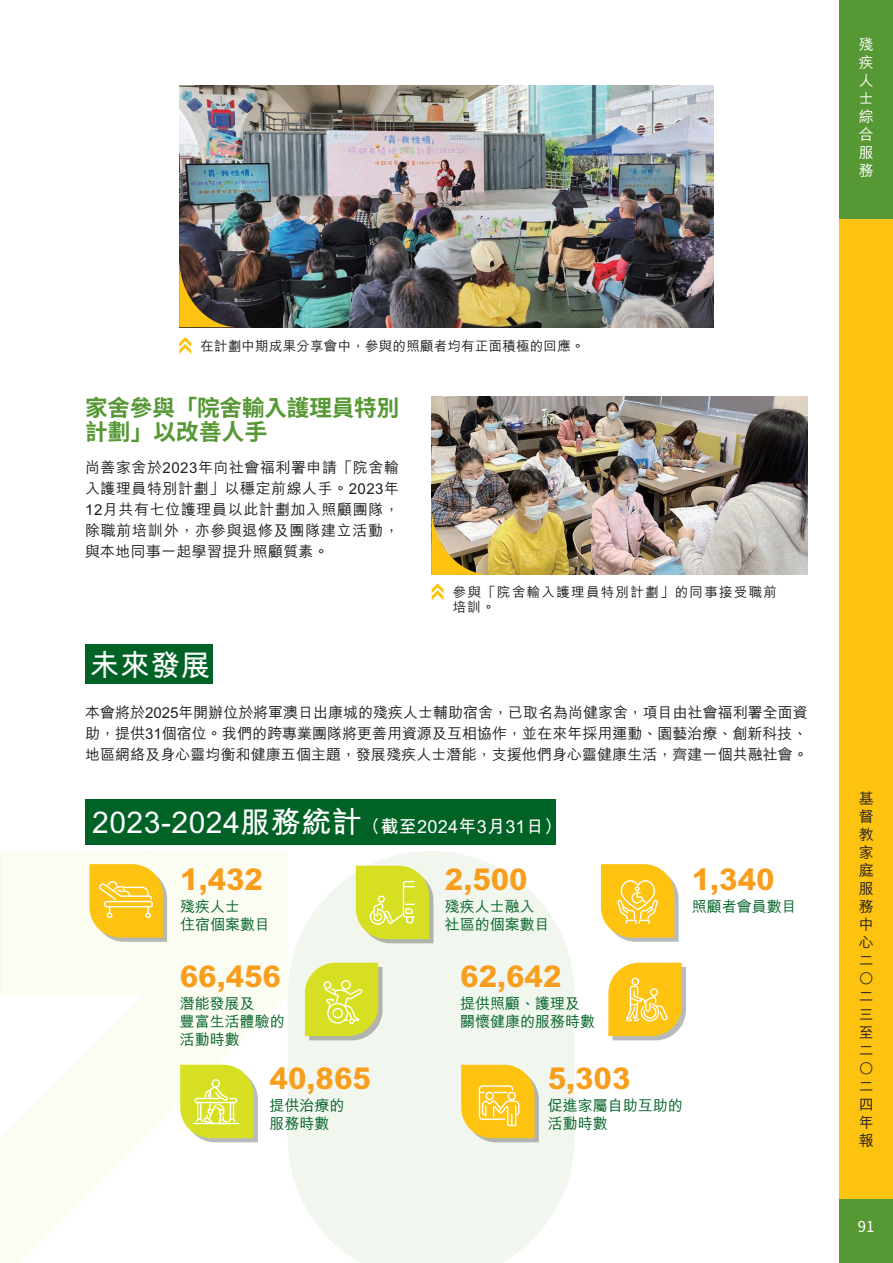
<style>
.page{position:relative;width:893px;height:1263px;background:#fff}
.page>*{position:absolute;margin:0;border:0;box-sizing:border-box;transform-origin:0 0}
.t1{font:800 30px "M Hei HK";color:#f89e1c}
.t2{font:700 30px "M Hei HK";color:#fff}
.t3{font:700 22.5px/24px "Noto Sans TC";letter-spacing:-.005em;color:#569834}
.t4{font:700 18px "M Hei HK";letter-spacing:.015em;color:#fff}
.t5{font:500 15px/18px "M Hei HK";letter-spacing:.01em;color:#231f20;text-align:justify}
.t6{font:500 15px/18px "M Hei HK";color:#016226}
.t7{font:500 15px/18px "M Hei HK";color:#fff;text-align:justify}
.t8{font:15px "Noto Sans CJ Ksc";color:#fff}
.t9{font:500 13.5px "M Hei HK";letter-spacing:.015em;color:#231f20}
.t10{font:500 13.5px/15px "M Hei HK";letter-spacing:.095em;color:#231f20}
.s1{font-size:30px}
</style>
<div class="page">
<div style="left:839px;top:0;width:54px;height:1263px;background:#fec210"></div>
<div style="left:839px;top:0;width:54px;height:219px;background:#569834"></div>
<div style="left:839px;top:1199px;width:54px;height:64px;background:#569834"></div>
<svg style="left:288px;top:851px;width:287px;height:412px;background:#f2f7f0"></svg>
<svg style="left:1px;top:851px;width:287px;height:412px;fill:#fbfcf2"></svg>
<hr style="left:1px;top:851px;width:1px;height:143px;background:#d2b429">
<img style="left:179px;top:85px;width:534px;height:242px">
<svg style="left:608px;top:963px;width:78px;height:77px;background:#f7ca44"></svg>
<svg style="left:305px;top:963px;width:78px;height:77px;background:#d6de4c"></svg>
<div style="left:323px;top:981px;width:8px;height:8px;border:1px solid #fff;border-radius:50%"></div>
<svg style="left:601px;top:864px;width:78px;height:78px;background:#f8cb46"></svg>
<svg style="left:89px;top:864px;width:78px;height:78px;background:#f8cb44"></svg>
<svg style="left:356px;top:866px;width:77px;height:77px;background:#d7df4b"></svg>
<svg style="left:180px;top:1065px;width:78px;height:77px;background:#dbe154"></svg>
<hr style="left:194px;top:1123px;width:45px;height:1px;background:#fff">
<svg style="left:461px;top:1065px;width:78px;height:77px;background:#f6ca43"></svg>
<img style="left:432px;top:396px;width:376px;height:179px">
<div style="left:85px;top:644px;width:127px;height:39px;background:#016226"></div>
<div style="left:85px;top:799px;width:470px;height:46px;background:#016226"></div>
<svg style="left:179px;top:258px;width:59px;height:69px;background:#6b5530"></svg>
<img style="left:432px;top:505px;width:59px;height:70px">
<svg style="left:179px;top:337px;width:12px;height:17px"></svg>
<svg style="left:432px;top:583px;width:12px;height:17px"></svg>
<p class="t7" style="left:859px;top:34px;width:16px">殘疾人士綜合服務</p>
<p class="t9" style="left:200px;top:336px;width:386px">在計劃中期成果分享會中，參與的照顧者均有正面積極的回應。</p>
<h2 class="t3" style="left:85px;top:396px;width:316px">家舍參與「院舍輸入護理員特別計劃」以改善人手</h2>
<p class="t5" style="left:85px;top:456px;width:316px;line-height:21px">尚善家舍於2023年向社會福利署申請「院舍輸入護理員特別計劃」以穩定前線人手。2023年12月共有七位護理員以此計劃加入照顧團隊，除職前培訓外，亦參與退修及團隊建立活動，與本地同事一起學習提升照顧質素。</p>
<h1 class="t2" style="left:89px;top:643px;width:123px">未來發展</h1>
<p class="t10" style="left:453px;top:584px;width:326px">參與「院舍輸入護理員特別計劃」的同事接受職前培訓。</p>
<p class="t5" style="left:85px;top:700px;width:724px;line-height:21px">本會將於2025年開辦位於將軍澳日出康城的殘疾人士輔助宿舍，已取名為尚健家舍，項目由社會福利署全面資助，提供31個宿位。我們的跨專業團隊將更善用資源及互相協作，並在來年採用運動、園藝治療、創新科技、地區網絡及身心靈均衡和健康五個主題，發展殘疾人士潛能，支援他們身心靈健康生活，齊建一個共融社會。</p>
<p class="t4" style="left:92px;top:813px;width:471px"><span class="s1">2023-2024服務統計</span>（截至2024年3月31日）</p>
<h1 class="t1" style="left:180px;top:859px;width:84px">1,432</h1>
<h1 class="t1" style="left:445px;top:859px;width:84px">2,500</h1>
<h1 class="t1" style="left:692px;top:859px;width:84px">1,340</h1>
<p class="t6" style="left:180px;top:897px;width:91px">殘疾人士<br>住宿個案數目</p>
<p class="t6" style="left:445px;top:897px;width:106px">殘疾人士融入社區的個案數目</p>
<p class="t6" style="left:692px;top:897px;width:106px">照顧者會員數目</p>
<h1 class="t1" style="left:180px;top:956px;width:103px">66,456</h1>
<h1 class="t1" style="left:460px;top:956px;width:103px">62,642</h1>
<p class="t6" style="left:180px;top:994px;width:106px">潛能發展及<br>豐富生活體驗的活動時數</p>
<p class="t6" style="left:460px;top:994px;width:136px">提供照顧、護理及關懷健康的服務時數</p>
<h1 class="t1" style="left:270px;top:1058px;width:103px">40,865</h1>
<h1 class="t1" style="left:548px;top:1058px;width:84px">5,303</h1>
<p class="t6" style="left:270px;top:1096px;width:76px">提供治療的服務時數</p>
<p class="t6" style="left:548px;top:1096px;width:136px">促進家屬自助互助的活動時數</p>
<p class="t5" style="left:859px;top:788px;width:16px">基督教家庭服務中心二○二三至二○二四年報</p>
<p class="t8" style="left:858px;top:1218px;width:18px">91</p>
</div>
